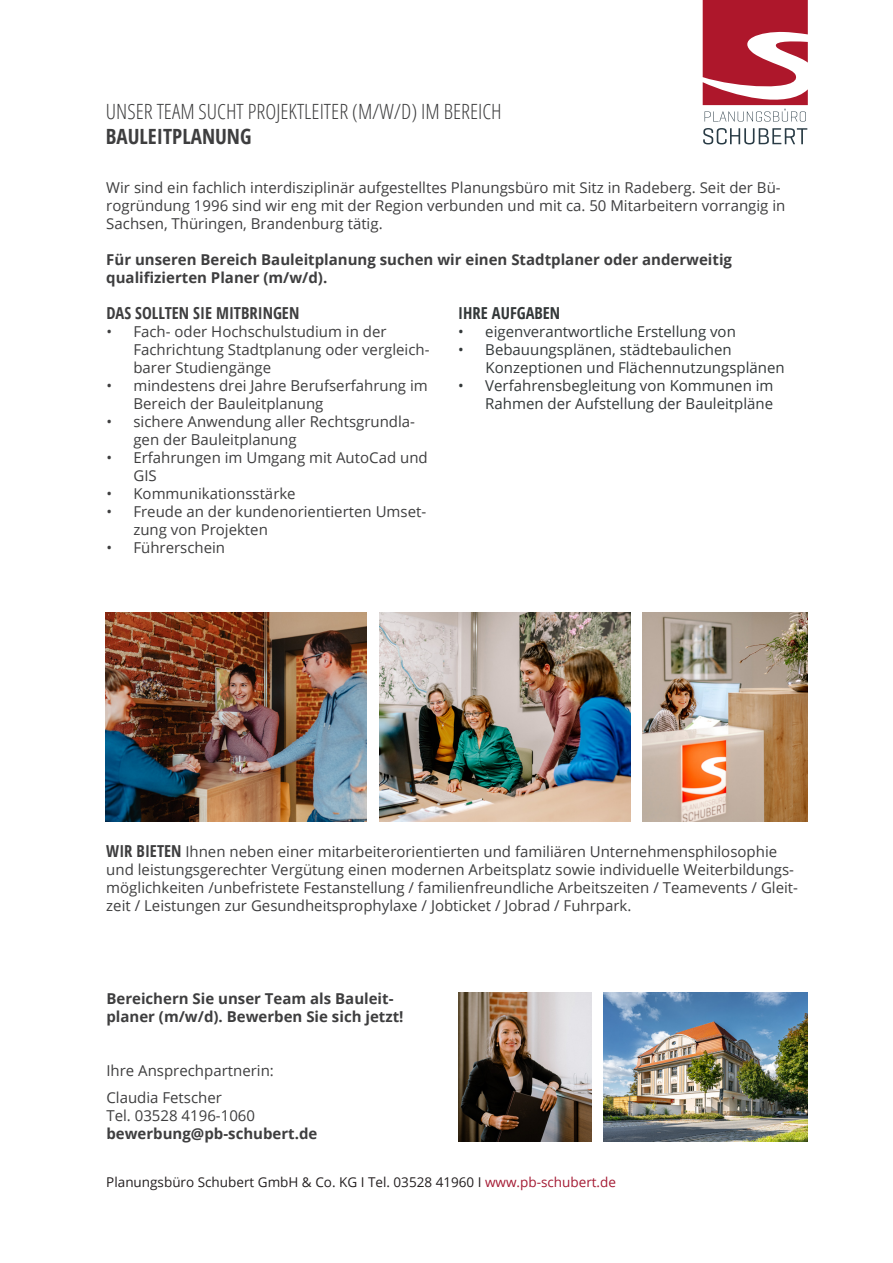
<style>
.page{position:relative;width:893px;height:1263px;background:#fff}
.page>*{position:absolute;margin:0;border:0;box-sizing:border-box;transform-origin:0 0}
.t1{font:300 condensed 21px "Open Sans";color:#3e3e3f}
.t2{font:700 condensed 21px "Open Sans";color:#3e3e3f}
.t3{font:700 condensed 16.5px "Open Sans";color:#3e3e3f}
.t4{font:700 condensed 16.5px "Open Sans";color:#333839}
.t5{font:15px/18px "Open Sans";color:#3e3e3f}
.t6{font:700 15px/18px "Open Sans";color:#3e3e3f}
.t7{font:15px/18px "Open Sans";color:#333839;text-align:right}
.t8{font:13.5px "Open Sans";color:#231f20}
.s1{font-weight:700;font-stretch:condensed;font-size:16.5px}
.s2{color:#a41a33}
</style>
<div class="page">
<svg style="left:703px;top:128px;width:104px;height:16px"></svg>
<svg style="left:703px;top:0;width:105px;height:122px"></svg>
<img style="left:604px;top:993px;width:203px;height:148px">
<img style="left:379px;top:613px;width:251px;height:208px">
<img style="left:643px;top:613px;width:165px;height:208px">
<img style="left:105px;top:613px;width:262px;height:208px">
<img style="left:458px;top:993px;width:133px;height:148px">
<p class="t1" style="left:106px;top:97px;width:397px">UNSER TEAM SUCHT PROJEKTLEITER (M/W/D) IM BEREICH</p>
<p class="t2" style="left:106px;top:122px;width:147px">BAULEITPLANUNG</p>
<p class="t5" style="left:106px;top:178px;width:681px">Wir sind ein fachlich interdisziplinär aufgestelltes Planungsbüro mit Sitz in Radeberg. Seit der Bü&shy;rogründung 1996 sind wir eng mit der Region verbunden und mit ca. 50 Mitarbeitern vorrangig in<br>Sachsen, Thüringen, Brandenburg tätig.</p>
<p class="t6" style="left:106px;top:250px;width:627px">Für unseren Bereich Bauleitplanung suchen wir einen Stadtplaner oder anderweitig</p>
<p class="t6" style="left:106px;top:268px;width:223px">qualifizierten Planer (m/w/d).</p>
<p class="t3" style="left:106px;top:302px;width:194px">DAS SOLLTEN SIE MITBRINGEN</p>
<p class="t5" style="left:133px;top:322px;width:298px;text-indent:-27px">• Fach- oder Hochschulstudium in der<br>Fachrichtung Stadtplanung oder vergleich&shy;barer Studiengänge</p>
<p class="t5" style="left:133px;top:376px;width:296px;text-indent:-27px">• mindestens drei Jahre Berufserfahrung im<br>Bereich der Bauleitplanung</p>
<p class="t5" style="left:133px;top:412px;width:283px;text-indent:-27px">• sichere Anwendung aller Rechtsgrundla&shy;gen der Bauleitplanung</p>
<p class="t5" style="left:133px;top:448px;width:296px;text-indent:-27px">• Erfahrungen im Umgang mit AutoCad und<br>GIS</p>
<p class="t5" style="left:106px;top:484px;width:191px">• Kommunikationsstärke</p>
<p class="t5" style="left:133px;top:502px;width:294px;text-indent:-27px">• Freude an der kundenorientierten Umset&shy;zung von Projekten</p>
<p class="t5" style="left:106px;top:538px;width:120px">• Führerschein</p>
<p class="t4" style="left:458px;top:302px;width:103px">IHRE AUFGABEN</p>
<p class="t7" style="left:458px;top:322px;width:279px">• eigenverantwortliche Erstellung von</p>
<p class="t7" style="left:458px;top:340px;width:275px">• Bebauungsplänen, städtebaulichen</p>
<p class="t7" style="left:486px;top:358px;width:301px">Konzeptionen und Flächennutzungsplänen</p>
<p class="t7" style="left:458px;top:376px;width:317px">• Verfahrensbegleitung von Kommunen im<br>Rahmen der Aufstellung der Bauleitpläne</p>
<p class="t5" style="left:106px;top:842px;width:693px"><span class="s1">WIR BIETEN</span> Ihnen neben einer mitarbeiterorientierten und familiären Unternehmensphilosophie und leistungsgerechter Vergütung einen modernen Arbeitsplatz sowie individuelle Weiterbildungs&shy;möglichkeiten /unbefristete Festanstellung / familienfreundliche Arbeitszeiten / Teamevents / Gleit&shy;zeit / Leistungen zur Gesundheitsprophylaxe / Jobticket / Jobrad / Fuhrpark.</p>
<p class="t6" style="left:106px;top:989px;width:299px">Bereichern Sie unser Team als Bauleit&shy;planer (m/w/d). Bewerben Sie sich jetzt!</p>
<p class="t5" style="left:106px;top:1061px;width:169px">Ihre Ansprechpartnerin:</p>
<p class="t5" style="left:106px;top:1088px;width:117px">Claudia Fetscher</p>
<p class="t5" style="left:106px;top:1106px;width:150px">Tel. 03528 4196-1060</p>
<p class="t6" style="left:106px;top:1124px;width:213px">bewerbung@pb-schubert.de</p>
<p class="t8" style="left:106px;top:1173px;width:511px">Planungsbüro Schubert GmbH &amp; Co. KG I Tel. 03528 41960 I <span class="s2">www.pb-schubert.de</span></p>
</div>
